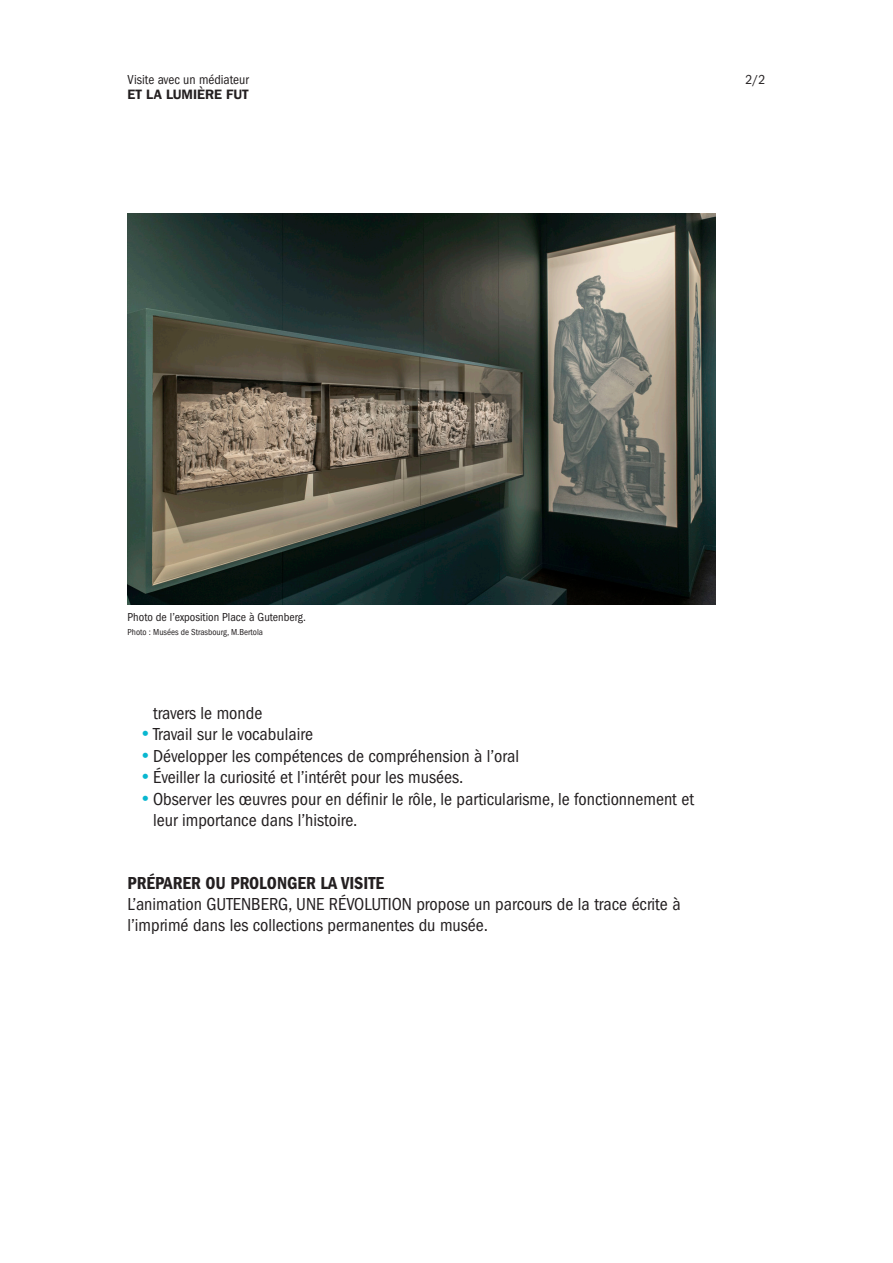
<style>
.page{position:relative;width:893px;height:1263px;background:#fff}
.page>*{position:absolute;margin:0;border:0;box-sizing:border-box;transform-origin:0 0}
.t1{font:condensed 18px/21px "Franklin Gothic";color:#231f20}
.t2{font:600 condensed 18px "Franklin Gothic";color:#231f20}
.t3{font:condensed 13.5px "Franklin Gothic";color:#231f20}
.t4{font:600 13.5px "Franklin Gothic IT Cby BT";color:#231f20}
.t5{font:condensed 12px "Franklin Gothic";color:#231f20}
.t6{font:condensed 9px "Franklin Gothic";color:#231f20}
.s1{font-family:"Franklin Gothic IT Cby BT";font-stretch:normal;color:#09b7d0}
</style>
<div class="page">
<img style="left:128px;top:213px;width:587px;height:392px">
<p class="t3" style="left:128px;top:72px;width:123px">Visite avec un médiateur</p>
<p class="t3" style="left:746px;top:72px;width:21px">2/2</p>
<p class="t4" style="left:128px;top:86px;width:123px">ET LA LUMIÈRE FUT</p>
<p class="t5" style="left:128px;top:610px;width:180px">Photo de l’exposition Place à Gutenberg.</p>
<p class="t6" style="left:128px;top:627px;width:137px">Photo : Musées de Strasbourg, M.Bertola</p>
<p class="t1" style="left:153px;top:702px;width:111px">travers le monde</p>
<p class="t1" style="left:140px;top:724px;width:174px"><span class="s1">•</span>Travail sur le vocabulaire</p>
<p class="t1" style="left:140px;top:745px;width:380px"><span class="s1">•</span>Développer les compétences de compréhension à l’oral</p>
<p class="t1" style="left:140px;top:767px;width:325px"><span class="s1">•</span>Éveiller la curiosité et l’intérêt pour les musées.</p>
<p class="t1" style="left:153px;top:789px;width:542px;text-indent:-13px"><span class="s1">•</span>Observer les œuvres pour en définir le rôle, le particularisme, le fonctionnement et leur importance dans l’histoire.</p>
<p class="t2" style="left:128px;top:873px;width:258px">PRÉPARER OU PROLONGER LA VISITE</p>
<p class="t1" style="left:128px;top:894px;width:554px">L’animation GUTENBERG, UNE RÉVOLUTION propose un parcours de la trace écrite à l’imprimé dans les collections permanentes du musée.</p>
</div>
